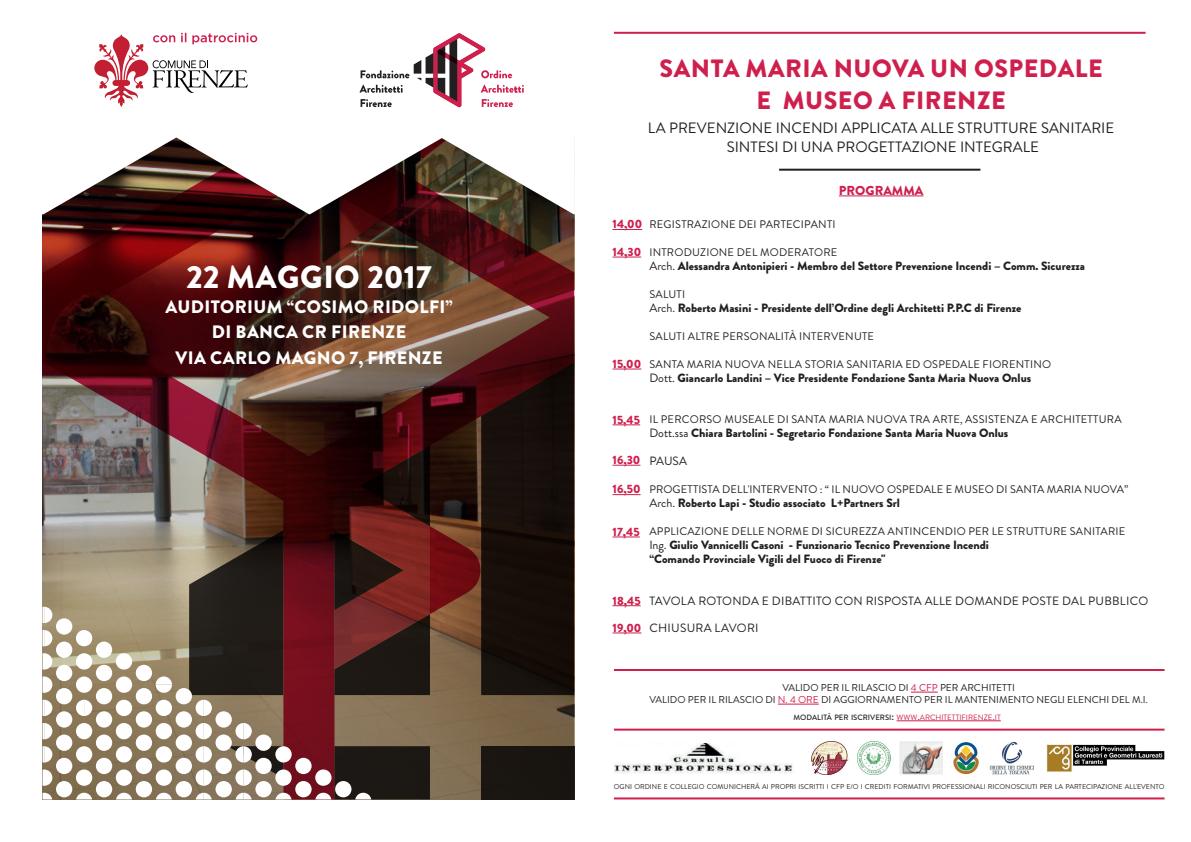
<style>
.page{position:relative;width:1191px;height:842px;background:#fff}
.page>*{position:absolute;margin:0;border:0;box-sizing:border-box;transform-origin:0 0}
.t1{font:900 32px "Brandon Grotesque";letter-spacing:.015em;color:#fff}
.t2{font:900 25px/32px "Brandon Grotesque";letter-spacing:.02em;color:#cf1f4d;text-align:center}
.t3{font:900 18px/25.5px "Brandon Grotesque";letter-spacing:.02em;color:#fff;text-align:center}
.t4{font:15px/19px "Brandon Grotesque";color:#231f20;text-align:center}
.t5{font:900 13px "Brandon Grotesque";color:#cf1f4d}
.t6{font:900 12px/13.9px "Brandon Grotesque";color:#231f20}
.t7{font:12px "Brandon Grotesque";letter-spacing:.02em;color:#231f20}
.t8{font:900 12px "Brandon Grotesque";color:#cf1f4d}
.t9{font:11px "Brandon Grotesque";letter-spacing:.02em;color:#231f20}
.t10{font:10px/12px "Brandon Grotesque";color:#231f20;text-align:center}
.t11{font:7.7px "Brandon Grotesque";color:#cf1f4d}
.t12{font:7px "Brandon Grotesque";color:#231f20}
.s1{font-weight:400}
.s2{color:#cf1f4d}
.s3{font-weight:500;color:#231f20}
.s4{font-weight:500;font-size:11px;color:#231f20}
.s5{font-size:11px}
</style>
<div class="page">
<hr style="left:614px;top:32px;width:531px;height:2px;background:#cf1f4d">
<hr style="left:779px;top:169px;width:201px;height:2px;background:#231f20">
<hr style="left:614px;top:797px;width:550px;height:2px;background:#cf1f4d">
<hr style="left:614px;top:729px;width:550px;height:2px;background:#cf1f4d">
<hr style="left:614px;top:669px;width:550px;height:2px;background:#cf1f4d">
<hr style="left:839px;top:196px;width:84px;height:1px;background:#cf1f4d">
<img style="left:43px;top:215px;width:531px;height:584px">
<svg style="left:334px;top:446px;width:96px;height:249px"></svg>
<div style="left:295px;top:758px;width:16px;height:16px;background:#fff;border-radius:50%"></div>
<svg style="left:315px;top:746px;width:115px;height:53px"></svg>
<div style="left:295px;top:781px;width:16px;height:16px;background:#fff;border-radius:50%"></div>
<div style="left:96px;top:641px;width:16px;height:17px;background:#fff;border-radius:50%"></div>
<div style="left:96px;top:665px;width:16px;height:16px;background:#fff;border-radius:50%"></div>
<div style="left:96px;top:688px;width:16px;height:16px;background:#fff;border-radius:50%"></div>
<div style="left:96px;top:711px;width:16px;height:17px;background:#fff;border-radius:50%"></div>
<div style="left:96px;top:734px;width:16px;height:17px;background:#fff;border-radius:50%"></div>
<div style="left:96px;top:758px;width:16px;height:16px;background:#fff;border-radius:50%"></div>
<div style="left:96px;top:781px;width:16px;height:16px;background:#fff;border-radius:50%"></div>
<svg style="left:76px;top:630px;width:16px;height:16px"></svg>
<div style="left:56px;top:618px;width:16px;height:17px;background:#fff;border-radius:50%"></div>
<div style="left:56px;top:641px;width:16px;height:17px;background:#fff;border-radius:50%"></div>
<svg style="left:76px;top:653px;width:16px;height:16px"></svg>
<div style="left:56px;top:665px;width:16px;height:16px;background:#fff;border-radius:50%"></div>
<svg style="left:76px;top:676px;width:16px;height:17px"></svg>
<svg style="left:76px;top:700px;width:16px;height:16px"></svg>
<div style="left:56px;top:688px;width:16px;height:16px;background:#fff;border-radius:50%"></div>
<div style="left:76px;top:723px;width:16px;height:16px;background:#fff;border-radius:8px"></div>
<div style="left:56px;top:711px;width:16px;height:17px;background:#fff;border-radius:50%"></div>
<div style="left:76px;top:746px;width:16px;height:16px;background:#fff;border-radius:8px"></div>
<div style="left:56px;top:734px;width:16px;height:17px;background:#fff;border-radius:50%"></div>
<svg style="left:76px;top:769px;width:16px;height:17px"></svg>
<div style="left:56px;top:758px;width:16px;height:16px;background:#fff;border-radius:50%"></div>
<svg style="left:76px;top:793px;width:16px;height:6px"></svg>
<div style="left:56px;top:781px;width:16px;height:16px;background:#fff;border-radius:50%"></div>
<svg style="left:43px;top:607px;width:9px;height:16px"></svg>
<svg style="left:43px;top:630px;width:9px;height:16px"></svg>
<svg style="left:43px;top:653px;width:9px;height:16px"></svg>
<svg style="left:43px;top:676px;width:9px;height:17px"></svg>
<svg style="left:43px;top:700px;width:9px;height:16px"></svg>
<svg style="left:43px;top:723px;width:9px;height:16px"></svg>
<svg style="left:43px;top:746px;width:9px;height:16px"></svg>
<svg style="left:43px;top:769px;width:9px;height:17px"></svg>
<svg style="left:43px;top:793px;width:9px;height:6px"></svg>
<svg style="left:116px;top:530px;width:176px;height:269px"></svg>
<svg style="left:42px;top:32px;width:533px;height:183px"></svg>
<svg style="left:359px;top:33px;width:165px;height:74px"></svg>
<hr style="left:612px;top:229px;width:30px;height:1px;background:#cf1f4d">
<svg style="left:612px;top:257px;width:29px;height:1px"></svg>
<svg style="left:612px;top:369px;width:29px;height:1px"></svg>
<svg style="left:612px;top:424px;width:28px;height:1px"></svg>
<svg style="left:612px;top:465px;width:28px;height:1px"></svg>
<svg style="left:612px;top:494px;width:28px;height:1px"></svg>
<svg style="left:612px;top:537px;width:28px;height:1px"></svg>
<svg style="left:612px;top:605px;width:28px;height:1px"></svg>
<svg style="left:612px;top:633px;width:29px;height:1px"></svg>
<img style="left:811px;top:742px;width:37px;height:33px">
<img style="left:857px;top:742px;width:33px;height:33px">
<img style="left:1046px;top:744px;width:118px;height:28px">
<img style="left:900px;top:742px;width:43px;height:33px">
<img style="left:953px;top:742px;width:26px;height:33px">
<img style="left:989px;top:742px;width:45px;height:33px">
<svg style="left:911px;top:692px;width:26px;height:1px"></svg>
<hr style="left:778px;top:704px;width:41px;height:1px;background:#cf1f4d">
<img style="left:614px;top:743px;width:179px;height:30px">
<hr style="left:896px;top:720px;width:104px;height:1px;background:#cf1f4d">
<svg style="left:94px;top:33px;width:163px;height:74px"></svg>
<h1 class="t1" style="left:187px;top:254px;width:246px">22 MAGGIO 2017</h1>
<h3 class="t3" style="left:165px;top:294px;width:289px">AUDITORIUM “COSIMO RIDOLFI”<br>DI BANCA CR FIRENZE<br>VIA CARLO MAGNO 7, FIRENZE</h3>
<h2 class="t2" style="left:659px;top:52px;width:444px">SANTA MARIA NUOVA UN OSPEDALE<br>E MUSEO A FIRENZE</h2>
<p class="t4" style="left:648px;top:118px;width:468px">LA PREVENZIONE INCENDI APPLICATA ALLE STRUTTURE SANITARIE<br>SINTESI DI UNA PROGETTAZIONE INTEGRALE</p>
<p class="t5" style="left:839px;top:181px;width:86px">PROGRAMMA</p>
<p class="t8" style="left:612px;top:216px;width:31px">14,00</p>
<p class="t8" style="left:612px;top:243px;width:30px">14,30</p>
<p class="t9" style="left:649px;top:217px;width:188px">REGISTRAZIONE DEI PARTECIPANTI</p>
<p class="t9" style="left:649px;top:245px;width:189px">INTRODUZIONE DEL MODERATORE</p>
<p class="t6" style="left:649px;top:259px;width:437px"><span class="s1">Arch.</span> Alessandra Antonipieri - Membro del Settore Prevenzione Incendi – Comm. Sicurezza</p>
<p class="t9" style="left:649px;top:287px;width:37px">SALUTI</p>
<p class="t6" style="left:649px;top:301px;width:373px"><span class="s1">Arch.</span> Roberto Masini - Presidente dell’Ordine degli Architetti P.P.C di Firenze</p>
<p class="t9" style="left:649px;top:328px;width:226px">SALUTI ALTRE PERSONALITÀ INTERVENUTE</p>
<p class="t9" style="left:649px;top:356px;width:403px">SANTA MARIA NUOVA NELLA STORIA SANITARIA ED OSPEDALE FIORENTINO</p>
<p class="t6" style="left:649px;top:371px;width:383px"><span class="s1">Dott.</span> Giancarlo Landini – Vice Presidente Fondazione Santa Maria Nuova Onlus</p>
<p class="t9" style="left:649px;top:412px;width:474px">IL PERCORSO MUSEALE DI SANTA MARIA NUOVA TRA ARTE, ASSISTENZA E ARCHITETTURA</p>
<p class="t6" style="left:649px;top:426px;width:360px"><span class="s1">Dott.ssa</span> Chiara Bartolini - Segretario Fondazione Santa Maria Nuova Onlus</p>
<p class="t7" style="left:649px;top:453px;width:39px">PAUSA</p>
<p class="t9" style="left:649px;top:482px;width:480px">PROGETTISTA DELL'INTERVENTO : “ IL NUOVO OSPEDALE E MUSEO DI SANTA MARIA NUOVA”</p>
<p class="t6" style="left:649px;top:496px;width:252px"><span class="s1">Arch.</span> Roberto Lapi - Studio associato L+Partners Srl</p>
<p class="t9" style="left:649px;top:523px;width:477px">APPLICAZIONE DELLE NORME DI SICUREZZA ANTINCENDIO PER LE STRUTTURE SANITARIE</p>
<p class="t6" style="left:649px;top:538px;width:341px"><span class="s1">Ing.</span> Giulio Vannicelli Casoni - Funzionario Tecnico Prevenzione Incendi “Comando Provinciale Vigili del Fuoco di Firenze"</p>
<p class="t7" style="left:649px;top:592px;width:500px">TAVOLA ROTONDA E DIBATTITO CON RISPOSTA ALLE DOMANDE POSTE DAL PUBBLICO</p>
<p class="t7" style="left:649px;top:620px;width:111px">CHIUSURA LAVORI</p>
<p class="t8" style="left:612px;top:355px;width:30px">15,00</p>
<p class="t8" style="left:612px;top:411px;width:29px">15,45</p>
<p class="t8" style="left:612px;top:451px;width:29px">16,30</p>
<p class="t8" style="left:612px;top:481px;width:30px">16,50</p>
<p class="t8" style="left:612px;top:523px;width:29px">17,45</p>
<p class="t8" style="left:612px;top:592px;width:30px">18,45</p>
<p class="t8" style="left:612px;top:619px;width:30px">19,00</p>
<p class="t10" style="left:649px;top:682px;width:500px">VALIDO PER IL RILASCIO DI <span class="s2">4 CFP</span> PER ARCHITETTI<br>VALIDO PER IL RILASCIO DI <span class="s2">N. 4 ORE</span> DI AGGIORNAMENTO PER IL MANTENIMENTO NEGLI ELENCHI DEL M.I.</p>
<p class="t11" style="left:793px;top:712px;width:209px"><span class="s3">MODALITÀ PER ISCRIVERSI</span><span class="s4">:</span> WWW<span class="s5">.</span>ARCHITETTIFIRENZE<span class="s5">.</span>IT</p>
<p class="t12" style="left:614px;top:782px;width:552px">OGNI ORDINE E COLLEGIO COMUNICHERÀ AI PROPRI ISCRITTI I CFP E/O I CREDITI FORMATIVI PROFESSIONALI RICONOSCIUTI PER LA PARTECIPAZIONE ALL'EVENTO</p>
</div>
